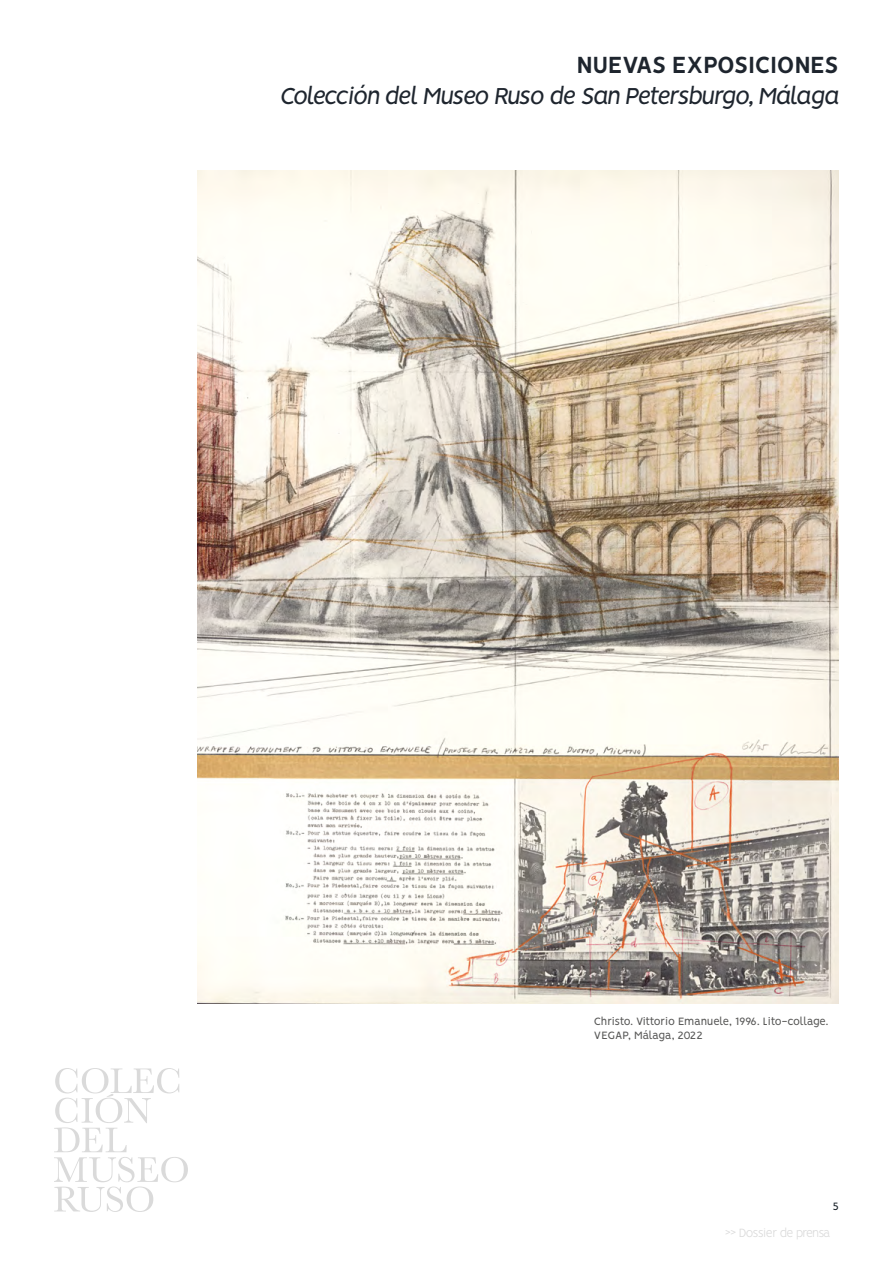
<style>
.page{position:relative;width:893px;height:1263px;background:#fff}
.page>*{position:absolute;margin:0;border:0;box-sizing:border-box;transform-origin:0 0}
.t1{font:700 26.4px "Vision";letter-spacing:-.025em;color:#1e252e}
.t2{font:italic 26.1px "Vision";letter-spacing:-.025em;color:#1e252e}
.t3{font:300 13.5px "Vision";letter-spacing:-.06em;color:#dadada}
.t4{font:12px/14.4px "Vision";letter-spacing:-.025em;color:#575756}
.t5{font:12px "Vision";color:#0f1820}
</style>
<div class="page">
<svg style="left:54px;top:1068px;width:134px;height:144px"></svg>
<img style="left:198px;top:170px;width:641px;height:833px">
<h1 class="t1" style="left:577px;top:49px;width:264px">NUEVAS EXPOSICIONES</h1>
<h2 class="t2" style="left:280px;top:80px;width:560px">Colección del Museo Ruso de San Petersburgo, Málaga</h2>
<p class="t4" style="left:594px;top:1014px;width:236px">Christo. Vittorio Emanuele, 1996. Lito-collage.<br>VEGAP, Málaga, 2022</p>
<p class="t5" style="left:832px;top:1199px;width:8px">5</p>
<p class="t3" style="left:725px;top:1225px;width:107px">&gt;&gt; Dossier de prensa</p>
</div>
